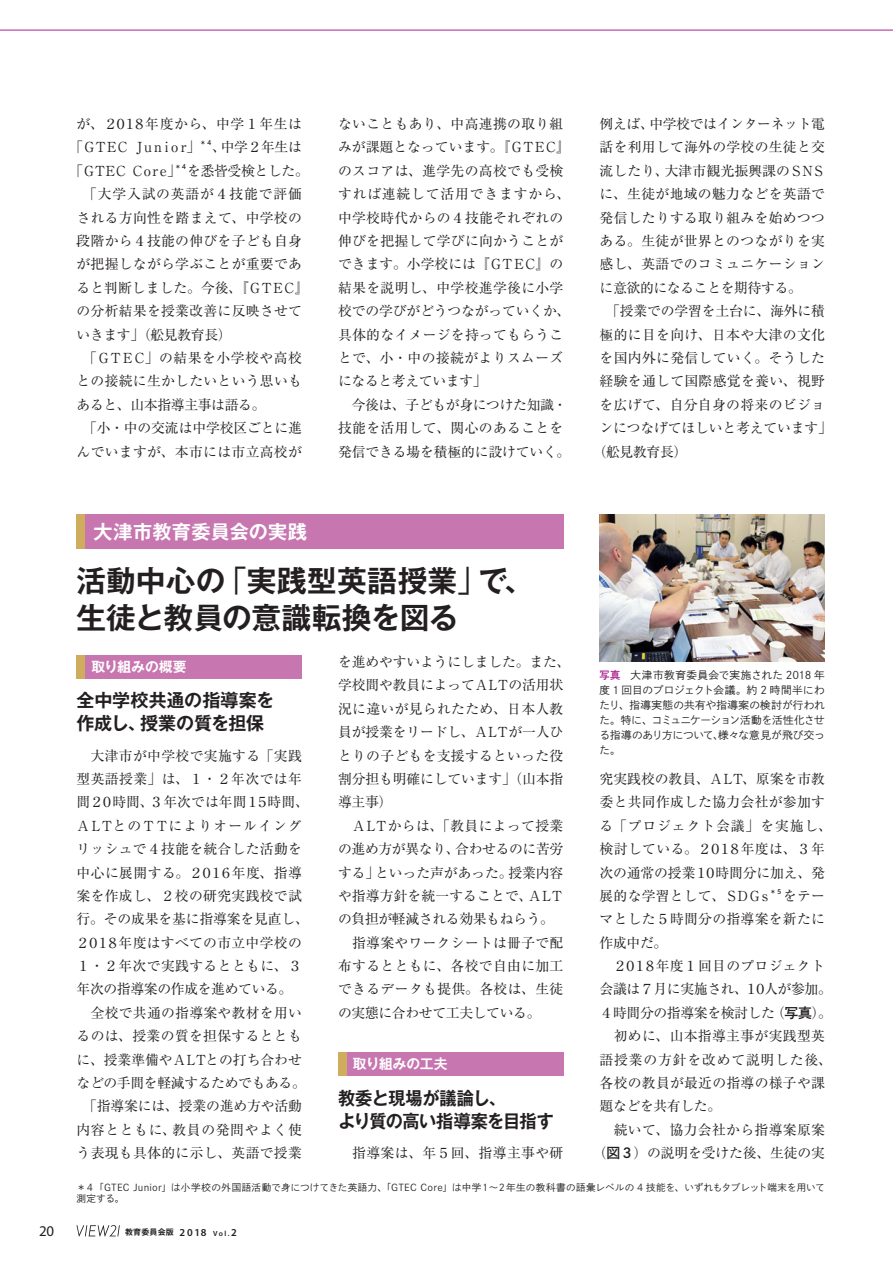
<style>
.page{position:relative;width:893px;height:1263px;background:#fff}
.page>*{position:absolute;margin:0;border:0;box-sizing:border-box;transform-origin:0 0}
.t1{font:700 29.7px "Gothic MB101 Pro De";letter-spacing:.005em;color:#231f20}
.t2{font:700 29.7px "Gothic MB101 Pro De";letter-spacing:-.015em;color:#231f20}
.t3{font:700 19.2px "Gothic MB101 Pro De";letter-spacing:.015em;color:#fff}
.t4{font:700 18px "Gothic MB101 Pro De";letter-spacing:-.015em;color:#231f20}
.t5{font:700 18px "Gothic MB101 Pro De";letter-spacing:-.035em;color:#231f20;scale:.95 1}
.t6{font:700 18px "Gothic MB101 Pro De";letter-spacing:-.015em;color:#231f20;scale:.95 1}
.t7{font:14.85px "Myriad Pro";color:#231f20}
.t8{font:13.8px/23.4px "Ryumin Pro";letter-spacing:.02em;color:#231f20}
.t9{font:13.8px/23.4px "Ryumin Pro";letter-spacing:-.01em;color:#231f20}
.t10{font:13.8px/23.4px "Ryumin Pro";color:#231f20}
.t11{font:13.8px/23.4px "Ryumin Pro";letter-spacing:-.025em;color:#231f20;text-align:center}
.t12{font:13.8px "Ryumin Pro";letter-spacing:.04em;color:#231f20}
.t13{font:700 13.8px "Gothic MB101 Pro De";letter-spacing:-.02em;color:#fff}
.t14{font:13.8px "Ryumin Pro";letter-spacing:-.27em;color:#231f20}
.t15{font:13.8px "Ryumin Pro";letter-spacing:-.24em;color:#231f20}
.t16{font:10.65px/14.9px "Shuei Go Kin Std L";letter-spacing:-.01em;color:#231f20;text-align:justify}
.t17{font:9.6px/11.7px "Shuei Go Kin Std L";letter-spacing:.02em;color:#231f20}
.t18{font:700 7.95px "Gothic MB101 Pro De";letter-spacing:.025em;color:#231f20}
.t19{font:6.45px "Shuei Go Kin Std B";color:#231f20}
.s1{font-family:"Gothic MB101 Pro";font-weight:400}
.s2{font-family:"Shuei Go Kin Std B";color:#ab208e}
.s3{font-family:"Shuei Go Kin Std B"}
.s4{font-family:"Myriad Pro";font-weight:600;font-size:10.65px}
.s5{font-family:"Myriad Pro";font-weight:600;font-size:7.5px}
</style>
<div class="page">
<img style="left:600px;top:514px;width:225px;height:147px">
<svg style="left:77px;top:1225px;width:43px;height:11px"></svg>
<hr style="left:0;top:30px;width:893px;height:1px;background:#ab208e">
<div style="left:85px;top:655px;width:217px;height:23px;background:#c776b0"></div>
<div style="left:77px;top:655px;width:8px;height:23px;background:#cfad5d"></div>
<div style="left:77px;top:514px;width:8px;height:35px;background:#cfad5d"></div>
<div style="left:85px;top:514px;width:478px;height:35px;background:#c776b0"></div>
<div style="left:347px;top:1052px;width:216px;height:24px;background:#c776b0"></div>
<div style="left:338px;top:1052px;width:9px;height:24px;background:#cfad5d"></div>
<p class="t12" style="left:77px;top:113px;width:227px">が、２０１８年度から、中学１年生は</p>
<p class="t14" style="left:70px;top:136px;width:132px">「ＧＴＥＣＪｕｎｉｏｒ」</p>
<p class="t19" style="left:200px;top:138px;width:14px">＊４</p>
<p class="t8" style="left:212px;top:135px;width:91px">、中学２年生は</p>
<p class="t15" style="left:70px;top:160px;width:113px">「ＧＴＥＣＣｏｒｅ」</p>
<p class="t19" style="left:175px;top:162px;width:14px">＊４</p>
<p class="t11" style="left:187px;top:158px;width:123px">を悉皆受検とした。</p>
<p class="t8" style="left:77px;top:181px;width:234px">　「大学入試の英語が４技能で評価される方向性を踏まえて、中学校の段階から４技能の伸びを子ども自身が把握しながら学ぶことが重要であると判断しました。今後、『ＧＴＥＣ』の分析結果を授業改善に反映させていきます」（舩見教育長）</p>
<p class="t8" style="left:77px;top:345px;width:227px;text-align:justify">　「ＧＴＥＣ」の結果を小学校や高校との接続に生かしたいという思いもあると、山本指導主事は語る。</p>
<p class="t8" style="left:77px;top:415px;width:227px">　「小・中の交流は中学校区ごとに進んでいますが、本市には市立高校が</p>
<p class="t3" style="left:94px;top:516px;width:215px">大津市教育委員会の実践</p>
<p class="t8" style="left:338px;top:111px;width:234px">ないこともあり、中高連携の取り組みが課題となっています。『ＧＴＥＣ』のスコアは、進学先の高校でも受検すれば連続して活用できますから、中学校時代からの４技能それぞれの伸びを把握して学びに向かうことができます。小学校には『ＧＴＥＣ』の結果を説明し、中学校進学後に小学校での学びがどうつながっていくか、具体的なイメージを持ってもらうことで、小・中の接続がよりスムーズになると考えています」</p>
<p class="t9" style="left:338px;top:392px;width:234px">　今後は、子どもが身につけた知識・技能を活用して、関心のあることを発信できる場を積極的に設けていく。</p>
<p class="t1" style="left:77px;top:556px;width:459px">活動中心の<span class="s1">「</span>実践型英語授業<span class="s1">」</span>で、</p>
<p class="t2" style="left:77px;top:593px;width:384px">生徒と教員の意識転換を図る</p>
<p class="t13" style="left:91px;top:655px;width:97px">取り組みの概要</p>
<p class="t4" style="left:77px;top:685px;width:199px">全中学校共通の指導案を</p>
<p class="t4" style="left:77px;top:708px;width:189px">作成し、授業の質を担保</p>
<p class="t8" style="left:76px;top:743px;width:234px">　大津市が中学校で実施する「実践型英語授業」は、１・２年次では年間２０時間、３年次では年間１５時間、<br>ＡＬＴとのＴＴによりオールイングリッシュで４技能を統合した活動を中心に展開する。２０１６年度、指導案を作成し、２校の研究実践校で試行。その成果を基に指導案を見直し、<br>２０１８年度はすべての市立中学校の<br>１・２年次で実践するとともに、３年次の指導案の作成を進めている。</p>
<p class="t10" style="left:77px;top:1000px;width:231px">　全校で共通の指導案や教材を用いるのは、授業の質を担保するとともに、授業準備やＡＬＴとの打ち合わせなどの手間を軽減するためでもある。</p>
<p class="t8" style="left:77px;top:1094px;width:227px;text-align:justify">　「指導案には、授業の進め方や活動内容とともに、教員の発問やよく使う表現も具体的に示し、英語で授業</p>
<p class="t9" style="left:338px;top:649px;width:234px">を進めやすいようにしました。また、学校間や教員によってＡＬＴの活用状況に違いが見られたため、日本人教員が授業をリードし、ＡＬＴが一人ひとりの子どもを支援するといった役割分担も明確にしています」（山本指導主事）</p>
<p class="t8" style="left:338px;top:813px;width:227px;text-align:justify;text-indent:14px">ＡＬＴからは、「教員によって授業の進め方が異なり、合わせるのに苦労する」といった声があった。授業内容や指導方針を統一することで、ＡＬＴの負担が軽減される効果もねらう。</p>
<p class="t8" style="left:338px;top:930px;width:227px;text-align:justify">　指導案やワークシートは冊子で配布するとともに、各校で自由に加工できるデータも提供。各校は、生徒の実態に合わせて工夫している。</p>
<p class="t13" style="left:353px;top:1053px;width:96px">取り組みの工夫</p>
<p class="t6" style="left:338px;top:1083px;width:178px">教委と現場が議論し、</p>
<p class="t5" style="left:338px;top:1106px;width:229px">より質の高い指導案を目指す</p>
<p class="t8" style="left:338px;top:1140px;width:227px">　指導案は、年５回、指導主事や研</p>
<p class="t8" style="left:600px;top:111px;width:228px;text-align:justify">例えば、中学校ではインターネット電話を利用して海外の学校の生徒と交流したり、大津市観光振興課のＳＮＳに、生徒が地域の魅力などを英語で発信したりする取り組みを始めつつある。生徒が世界とのつながりを実感し、英語でのコミュニケーションに意欲的になることを期待する。</p>
<p class="t9" style="left:600px;top:298px;width:227px">　「授業での学習を土台に、海外に積</p>
<p class="t8" style="left:600px;top:322px;width:227px">極的に目を向け、日本や大津の文化</p>
<p class="t8" style="left:600px;top:345px;width:227px">を国内外に発信していく。そうした</p>
<p class="t8" style="left:600px;top:369px;width:227px">経験を通して国際感覚を養い、視野</p>
<p class="t8" style="left:600px;top:392px;width:227px">を広げて、自分自身の将来のビジョ</p>
<p class="t9" style="left:600px;top:415px;width:234px">ンにつなげてほしいと考えています」</p>
<p class="t8" style="left:593px;top:439px;width:96px">（舩見教育長）</p>
<p class="t16" style="left:600px;top:668px;width:227px"><span class="s2">写真</span> 大津市教育委員会で実施された 2018 年度 1 回目のプロジェクト会議。約 2 時間半にわたり、指導実態の共有や指導案の検討が行われた。特に、コミュニケーション活動を活性化させる指導のあり方について、様々な意見が飛び交った。</p>
<p class="t8" style="left:600px;top:766px;width:234px">究実践校の教員、ＡＬＴ、原案を市教委と共同作成した協力会社が参加する「プロジェクト会議」を実施し、検討している。２０１８年度は、３年次の通常の授業１０時間分に加え、発展的な学習として、ＳＤＧｓ</p>
<p class="t19" style="left:770px;top:887px;width:14px">＊５</p>
<p class="t8" style="left:600px;top:883px;width:227px;text-align:justify;text-indent:183px">をテーマとした５時間分の指導案を新たに作成中だ。</p>
<p class="t11" style="left:600px;top:953px;width:234px">２０１８年度１回目のプロジェクト<br>会議は７月に実施され、１０人が参加。<br>４時間分の指導案を検討した（<span class="s3">写真</span>）。</p>
<p class="t8" style="left:600px;top:1023px;width:234px">　初めに、山本指導主事が実践型英語授業の方針を改めて説明した後、各校の教員が最近の指導の様子や課題などを共有した。</p>
<p class="t8" style="left:593px;top:1117px;width:234px;text-align:center">　続いて、協力会社から指導案原案（<span class="s3">図３</span>）の説明を受けた後、生徒の実</p>
<p class="t17" style="left:77px;top:1181px;width:750px">＊４「GTEC Junior」は小学校の外国語活動で身につけてきた英語力、「GTEC Core」は中学１〜２年生の教科書の語彙レベルの 4 技能を、いずれもタブレット端末を用いて測定する。</p>
<p class="t7" style="left:39px;top:1222px;width:16px">20</p>
<p class="t18" style="left:125px;top:1226px;width:113px">教育委員会版 <span class="s4">2018</span> <span class="s5">Vol.</span><span class="s4">2</span></p>
</div>
